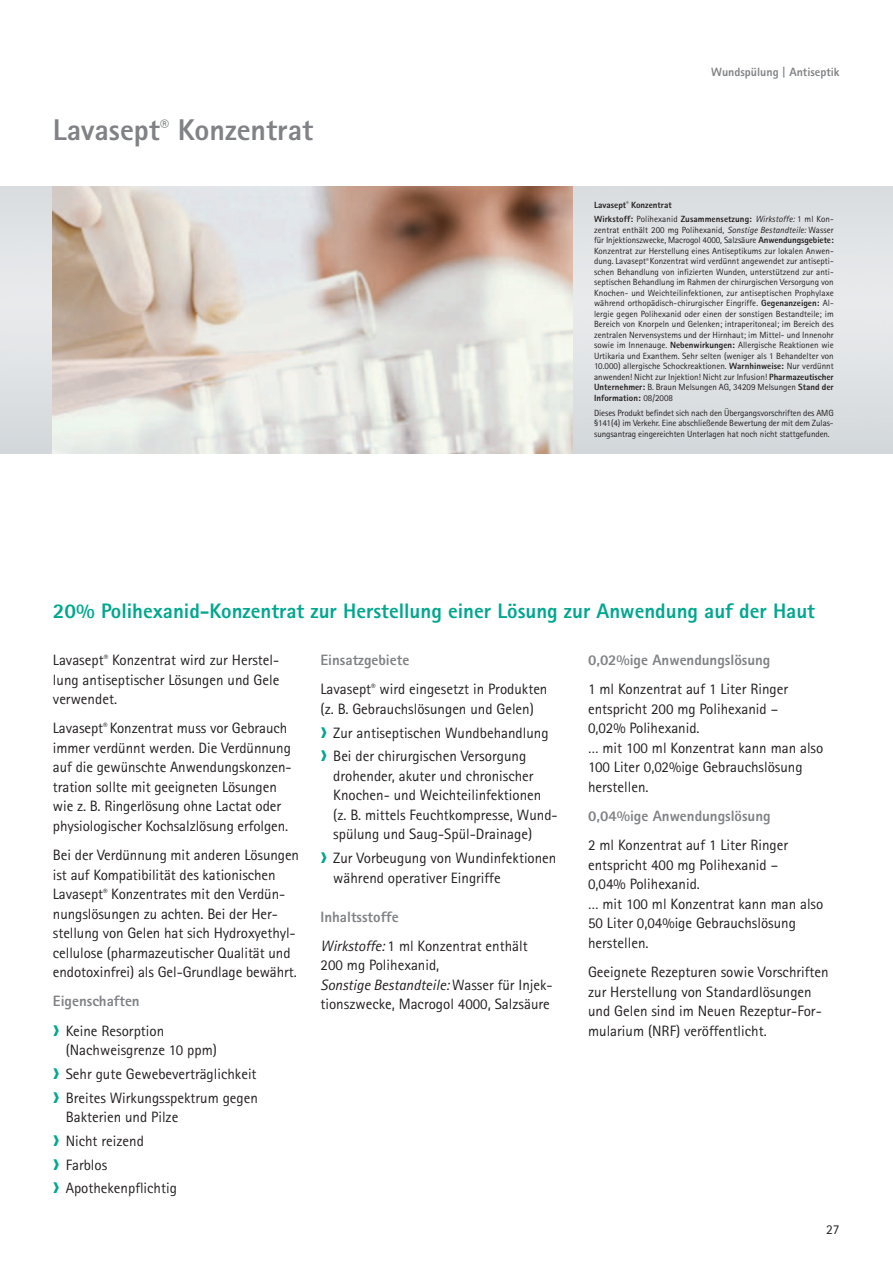
<style>
.page{position:relative;width:893px;height:1263px;background:#fff}
.page>*{position:absolute;margin:0;border:0;box-sizing:border-box;transform-origin:0 0}
.t1{font:800 30px "Rotis Sans Serif";color:#808285}
.t2{font:800 21px "Rotis Sans Serif";color:#00a78e}
.t3{font:15px/19.5px "Rotis Sans Serif";color:#231f20}
.t4{font:800 15px "Rotis Sans Serif";color:#808285}
.t5{font:13.5px "Rotis Sans Serif";color:#231f20}
.t6{font:800 12px "Rotis Sans Serif";color:#808285}
.t7{font:9px/10.5px "Rotis Sans Serif";letter-spacing:-.01em;color:#231f20;text-align:justify}
.t8{font:800 9px/14.7px "Rotis Sans Serif";letter-spacing:.01em;color:#231f20}
.s1{font-weight:400}
.s2{font-weight:400;font-style:italic}
.s3{font-style:italic}
.s4{font-weight:800}
.s5{font-weight:800;color:#808285}
.s6{font-family:"Monotype Sorts";color:#00a78e}
</style>
<div class="page">
<img style="left:0;top:186px;width:892px;height:268px">
<img style="left:53px;top:186px;width:519px;height:268px">
<h1 class="t1" style="left:53px;top:119px;width:262px">Lavasept<sup>®</sup> Konzentrat</h1>
<p class="t6" style="left:711px;top:68px;width:130px">Wundspülung | Antiseptik</p>
<p class="t8" style="left:594px;top:198px;width:241px">Lavasept<sup>®</sup> Konzentrat<br>Wirkstoff: <span class="s1">Polihexanid</span> Zusammensetzung: <span class="s2">Wirkstoffe:</span> <span class="s1">1 ml Kon-</span></p>
<p class="t7" style="left:594px;top:226px;width:241px">zentrat enthält 200 mg Polihexanid, <span class="s3">Sonstige Bestandteile:</span> Wasser für Injektionszwecke, Macrogol 4000, Salzsäure <span class="s4">Anwendungsgebiete:<br></span>Konzentrat zur Herstellung eines Antiseptikums zur lokalen Anwen&shy;dung. Lavasept<sup>®</sup> Konzentrat wird verdünnt angewendet zur antisepti&shy;schen Behandlung von infizierten Wunden, unterstützend zur anti&shy;septischen Behandlung im Rahmen der chirurgischen Versorgung von Knochen- und Weichteilinfektionen, zur antiseptischen Prophylaxe während orthopädisch-chirurgischer Eingriffe. <span class="s4">Gegenanzeigen:</span> Al&shy;lergie gegen Polihexanid oder einen der sonstigen Bestandteile; im Bereich von Knorpeln und Gelenken; intraperitoneal; im Bereich des zentralen Nervensystems und der Hirnhaut; im Mittel- und Innenohr sowie im Innenauge. <span class="s4">Nebenwirkungen:</span> Allergische Reaktionen wie Urtikaria und Exanthem. Sehr selten (weniger als 1 Behandelter von 10.000) allergische Schockreaktionen. <span class="s4">Warnhinweise:</span> Nur verdünnt anwenden! Nicht zur Injektion! Nicht zur Infusion! <span class="s4">Pharmazeutischer Unternehmer:</span> B. Braun Melsungen AG, 34209 Melsungen <span class="s4">Stand der Information:</span> 08/2008</p>
<p class="t7" style="left:594px;top:408px;width:241px">Dieses Produkt befindet sich nach den Übergangsvorschriften des AMG §141(4) im Verkehr. Eine abschließende Bewertung der mit dem Zulas&shy;sungsantrag eingereichten Unterlagen hat noch nicht stattgefunden.</p>
<h2 class="t2" style="left:53px;top:604px;width:763px">20% Polihexanid-Konzentrat zur Herstellung einer Lösung zur Anwendung auf der Haut</h2>
<p class="t3" style="left:53px;top:652px;width:228px;text-align:justify">Lavasept<sup>®</sup> Konzentrat wird zur Herstel&shy;lung antiseptischer Lösungen und Gele verwendet.</p>
<p class="t3" style="left:53px;top:720px;width:240px">Lavasept<sup>®</sup> Konzentrat muss vor Gebrauch immer verdünnt werden. Die Verdünnung auf die gewünschte Anwendungskonzen&shy;tration sollte mit geeigneten Lösungen wie z. B. Ringerlösung ohne Lactat oder physiologischer Kochsalzlösung erfolgen.</p>
<p class="t3" style="left:53px;top:847px;width:248px">Bei der Verdünnung mit anderen Lösungen ist auf Kompatibilität des kationischen Lavasept<sup>®</sup> Konzentrates mit den Verdün&shy;nungslösungen zu achten. Bei der Her&shy;stellung von Gelen hat sich Hydroxyethyl&shy;cellulose (pharmazeutischer Qualität und endotoxinfrei) als Gel-Grundlage bewährt.</p>
<p class="t3" style="left:53px;top:988px;width:113px;line-height:29.2px"><span class="s5">Eigenschaften<br></span><span class="s6">❭</span> Keine Resorption</p>
<p class="t3" style="left:53px;top:1040px;width:207px;line-height:23.7px;text-indent:13px">(Nachweisgrenze 10 ppm)<br><span class="s6">❭</span> Sehr gute Gewebeverträglichkeit <span class="s6">❭</span> Breites Wirkungsspektrum gegen</p>
<p class="t3" style="left:53px;top:1107px;width:127px;line-height:23.7px;text-indent:13px">Bakterien und Pilze <span class="s6">❭</span> Nicht reizend<br><span class="s6">❭</span> Farblos<br><span class="s6">❭</span> Apothekenpflichtig</p>
<p class="t3" style="left:320px;top:647px;width:228px;line-height:29.2px"><span class="s5">Einsatzgebiete<br></span>Lavasept<sup>®</sup> wird eingesetzt in Produkten</p>
<p class="t3" style="left:320px;top:699px;width:230px;line-height:23.7px">(z. B. Gebrauchslösungen und Gelen)<br><span class="s6">❭</span> Zur antiseptischen Wundbehandlung <span class="s6">❭</span> Bei der chirurgischen Versorgung</p>
<p class="t3" style="left:333px;top:768px;width:226px">drohender, akuter und chronischer Knochen- und Weichteilinfektionen (z. B. mittels Feuchtkompresse, Wund&shy;spülung und Saug-Spül-Drainage)</p>
<p class="t3" style="left:333px;top:850px;width:225px;text-indent:-13px"><span class="s6">❭</span> Zur Vorbeugung von Wundinfektionen während operativer Eingriffe</p>
<p class="t3" style="left:320px;top:904px;width:209px;line-height:29.2px"><span class="s5">Inhaltsstoffe<br></span><span class="s3">Wirkstoffe:</span> 1 ml Konzentrat enthält</p>
<p class="t3" style="left:320px;top:957px;width:234px">200 mg Polihexanid,<br><span class="s3">Sonstige Bestandteile:</span> Wasser für Injek&shy;tionszwecke, Macrogol 4000, Salzsäure</p>
<p class="t4" style="left:588px;top:655px;width:184px">0,02%ige Anwendungslösung</p>
<p class="t3" style="left:588px;top:681px;width:237px">1 ml Konzentrat auf 1 Liter Ringer entspricht 200 mg Polihexanid –<br>0,02% Polihexanid.<br>… mit 100 ml Konzentrat kann man also<br>100 Liter 0,02%ige Gebrauchslösung herstellen.</p>
<p class="t4" style="left:588px;top:811px;width:184px">0,04%ige Anwendungslösung</p>
<p class="t3" style="left:588px;top:837px;width:237px">2 ml Konzentrat auf 1 Liter Ringer entspricht 400 mg Polihexanid –<br>0,04% Polihexanid.<br>… mit 100 ml Konzentrat kann man also<br>50 Liter 0,04%ige Gebrauchslösung herstellen.</p>
<p class="t3" style="left:588px;top:964px;width:242px">Geeignete Rezepturen sowie Vorschriften zur Herstellung von Standardlösungen und Gelen sind im Neuen Rezeptur-For&shy;mularium (NRF) veröffentlicht.</p>
<p class="t5" style="left:826px;top:1225px;width:15px">27</p>
</div>
